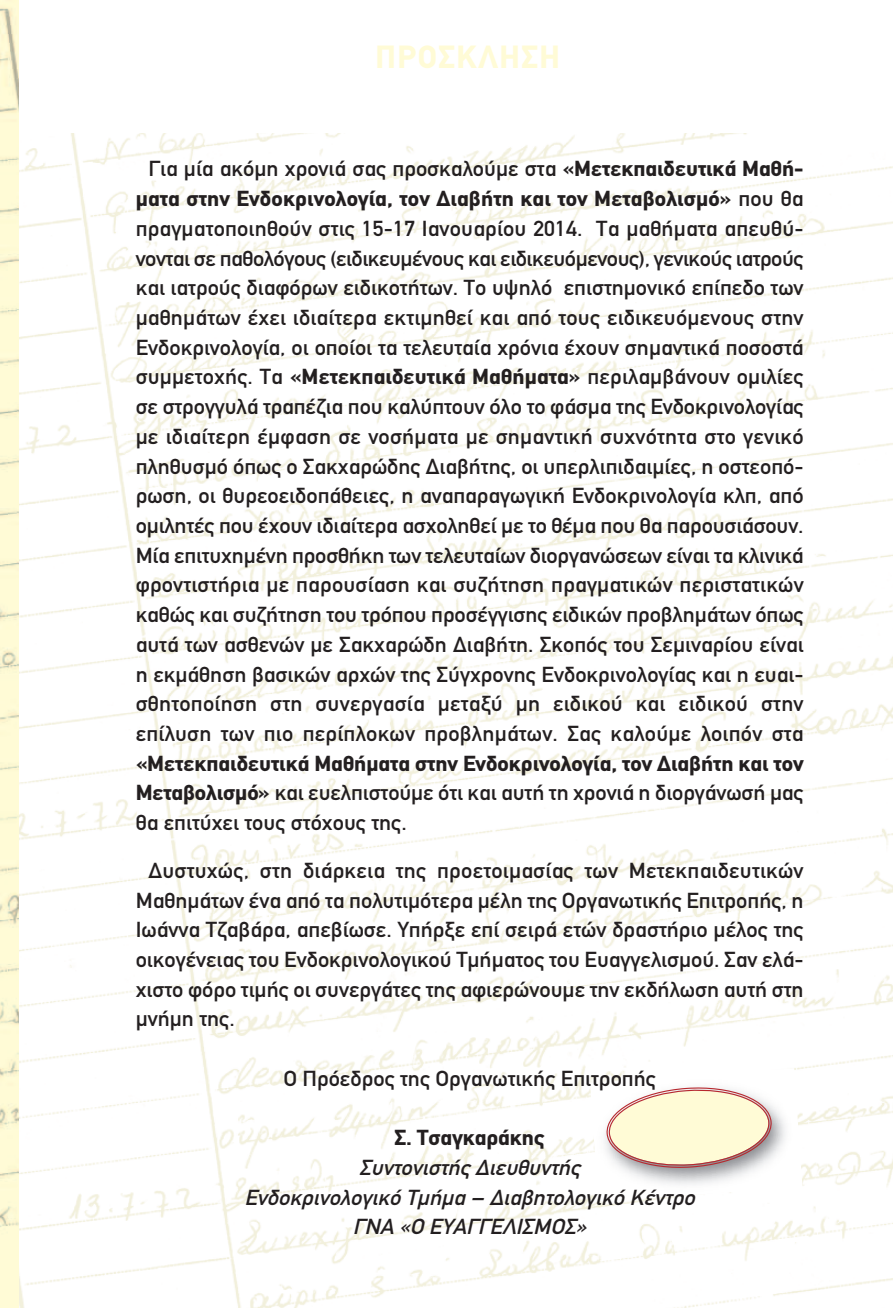
<style>
.page{position:relative;width:893px;height:1308px;background:#fff}
.page>*{position:absolute;margin:0;border:0;box-sizing:border-box;transform-origin:0 0}
.t1{font:700 31.5px "CF Din";letter-spacing:.05em;color:#fffbd6}
.t2{font:21.38px/29.7px "CF Din";color:#231f20;text-align:justify;scale:1.05 1}
.t3{font:italic 21.38px/29.7px "CF Din";color:#231f20;text-align:center;scale:1.05 1}
.t4{font:700 21.38px "CF Din";color:#231f20;scale:1.05 1}
.s1{font-weight:700}
</style>
<div class="page">
<img style="left:19px;top:133px;width:874px;height:1174px">
<svg style="left:0;top:0;width:19px;height:1307px;background:#faf6d2"></svg>
<img style="left:590px;top:1068px;width:212px;height:133px">
<svg style="left:605px;top:1085px;width:168px;height:83px"></svg>
<h1 class="t1" style="left:375px;top:40px;width:186px">ΠΡΟΣΚΛΗΣΗ</h1>
<p class="t2" style="left:136px;top:154px;width:638px;text-align:center">Για µία ακόµη χρονιά σας προσκαλούµε στα <span class="s1">«Μετεκπαιδευτικά Μαθή&shy;µατα στην Ενδοκρινολογία, τον ∆ιαβήτη και τον Μεταβολισµό»</span> που θα πραγµατοποιηθούν στις 15-17 Ιανουαρίου 2014. Τα µαθήµατα απευθύ&shy;νονται σε παθολόγους (ειδικευµένους και ειδικευόµενους), γενικούς ιατρούς και ιατρούς διαφόρων ειδικοτήτων. Το υψηλό επιστηµονικό επίπεδο των µαθηµάτων έχει ιδιαίτερα εκτιµηθεί και από τους ειδικευόµενους στην Ενδοκρινολογία, οι οποίοι τα τελευταία χρόνια έχουν σηµαντικά ποσοστά συµµετοχής. Τα <span class="s1">«Μετεκπαιδευτικά Μαθήµατα»</span> περιλαµβάνουν οµιλίες σε στρογγυλά τραπέζια που καλύπτουν όλο το φάσµα της Ενδοκρινολογίας µε ιδιαίτερη έµφαση σε νοσήµατα µε σηµαντική συχνότητα στο γενικό πληθυσµό όπως ο Σακχαρώδης ∆ιαβήτης, οι υπερλιπιδαιµίες, η οστεοπό&shy;ρωση, οι θυρεοειδοπάθειες, η αναπαραγωγική Ενδοκρινολογία κλπ, από οµιλητές που έχουν ιδιαίτερα ασχοληθεί µε το θέµα που θα παρουσιάσουν.<br>Μία επιτυχηµένη προσθήκη των τελευταίων διοργανώσεων είναι τα κλινικά φροντιστήρια µε παρουσίαση και συζήτηση πραγµατικών περιστατικών καθώς και συζήτηση του τρόπου προσέγγισης ειδικών προβληµάτων όπως αυτά των ασθενών µε Σακχαρώδη ∆ιαβήτη. Σκοπός του Σεµιναρίου είναι η εκµάθηση βασικών αρχών της Σύγχρονης Ενδοκρινολογίας και η ευαι&shy;σθητοποίηση στη συνεργασία µεταξύ µη ειδικού και ειδικού στην επίλυση των πιο περίπλοκων προβληµάτων. Σας καλούµε λοιπόν στα</p>
<p class="t2" style="left:136px;top:748px;width:638px"><span class="s1">«Μετεκπαιδευτικά Μαθήµατα στην Ενδοκρινολογία, τον ∆ιαβήτη και τον Μεταβολισµό»</span> και ευελπιστούµε ότι και αυτή τη χρονιά η διοργάνωσή µας θα επιτύχει τους στόχους της.</p>
<p class="t2" style="left:136px;top:856px;width:638px;text-indent:13px">∆υστυχώς, στη διάρκεια της προετοιµασίας των Μετεκπαιδευτικών Μαθηµάτων ένα από τα πολυτιµότερα µέλη της Οργανωτικής Επιτροπής, η Ιωάννα Τζαβάρα, απεβίωσε. Υπήρξε επί σειρά ετών δραστήριο µέλος της οικογένειας του Ενδοκρινολογικού Τµήµατος του Ευαγγελισµού. Σαν ελά&shy;χιστο φόρο τιµής οι συνεργάτες της αφιερώνουµε την εκδήλωση αυτή στη µνήµη της.</p>
<p class="t2" style="left:283px;top:1063px;width:356px">Ο Πρόεδρος της Οργανωτικής Επιτροπής</p>
<p class="t4" style="left:394px;top:1126px;width:145px">Σ. Τσαγκαράκης</p>
<p class="t3" style="left:244px;top:1153px;width:436px">Συντονιστής ∆ιευθυντής<br>Ενδοκρινολογικό Τµήµα – ∆ιαβητολογικό Κέντρο<br>ΓΝΑ «Ο ΕΥΑΓΓΕΛΙΣΜΟΣ»</p>
</div>
